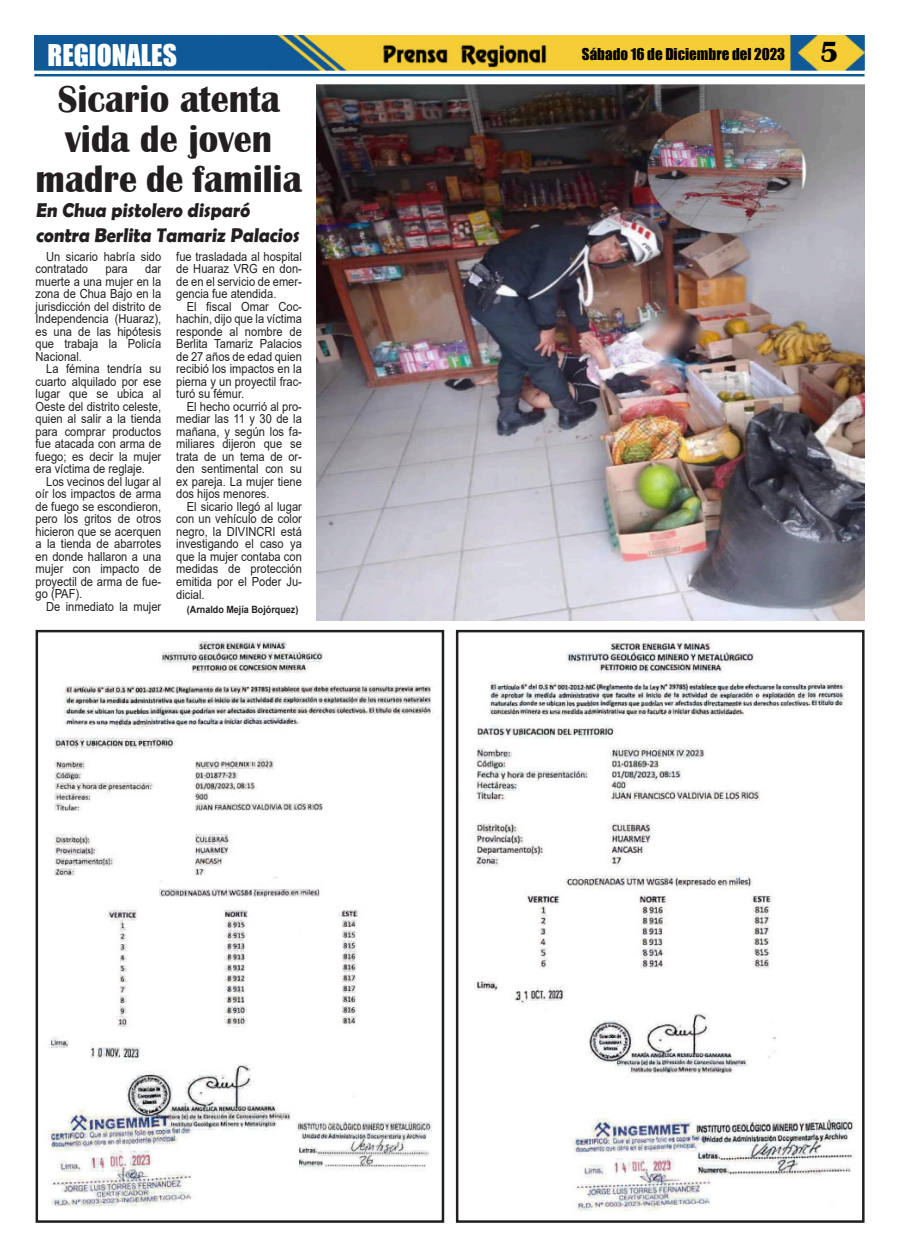
<style>
.page{position:relative;width:900px;height:1258px;background:#fff}
.page>*{position:absolute;margin:0;border:0;box-sizing:border-box;transform-origin:0 0}
.t1{font:700 39.25px/40px "Britannic";color:#231f20;text-align:center;scale:.92 1}
.t2{font:27.5px "Impact";color:#fff}
.t3{font:700 20px/25px "Berlin Sans FB Demi";color:#231f20;scale:.94 1}
.t4{font:15px "Impact";color:#000}
.t5{font:12.5px/12.5px "Arial";color:#231f20;text-align:justify;scale:.89 1}
.t6{font:700 10px "Arial";color:#231f20;scale:.9 1}
.s1{font-family:"Britannic";font-weight:700;font-size:30px}
</style>
<div class="page">
<img style="left:34px;top:35px;width:831px;height:36px">
<hr style="left:34px;top:74px;width:831px;height:2px;background:#0f5998">
<img style="left:380px;top:41px;width:169px;height:27px">
<img style="left:48px;top:638px;width:385px;height:569px">
<div style="left:36px;top:630px;width:408px;height:593px;border:3px solid #231f20"></div>
<img style="left:317px;top:85px;width:548px;height:535px">
<img style="left:475px;top:639px;width:380px;height:573px">
<div style="left:456px;top:630px;width:409px;height:593px;border:3px solid #231f20"></div>
<h2 class="t2" style="left:48px;top:40px;width:131px">REGIONALES</h2>
<p class="t4" style="left:582px;top:46px;width:258px">Sábado 16 de Diciembre del 2023 <span class="s1">5</span></p>
<h1 class="t1" style="left:36px;top:82px;width:291px">Sicario atenta vida de joven madre de familia</h1>
<h3 class="t3" style="left:36px;top:197px;width:284px">En Chua pistolero disparó contra Berlita Tamariz Palacios</h3>
<p class="t5" style="left:36px;top:251px;width:143px;text-indent:11px">Un sicario habría sido contratado</p>
<p class="t5" style="left:36px;top:264px;width:143px;text-indent:110px">dar muerte a una mujer en la zona de Chua Bajo en la jurisdicción del distrito de Independencia (Huaraz), es una de las hipótesis que trabaja la Policía Nacional.</p>
<p class="t5" style="left:36px;top:364px;width:143px;text-indent:11px">La fémina tendría su cuarto alquilado por ese lugar que se ubica al Oeste del distrito celeste, quien al salir a la tienda para comprar productos fue atacada con arma de fuego; es decir la mujer era víctima de reglaje.</p>
<p class="t5" style="left:36px;top:476px;width:143px;text-indent:11px">Los vecinos del lugar al oír los impactos de arma de fuego se escondieron, pero los gritos de otros hicieron que se acerquen a la tienda de abarrotes en donde hallaron a una mujer con impacto de proyectil de arma de fue&shy;go (PAF).</p>
<p class="t5" style="left:46px;top:601px;width:131px">De inmediato la mujer</p>
<p class="t5" style="left:106px;top:264px;width:27px">para</p>
<p class="t5" style="left:176px;top:251px;width:143px">fue trasladada al hospital de Huaraz VRG en don&shy;de en el servicio de emer&shy;gencia fue atendida.</p>
<p class="t5" style="left:176px;top:300px;width:143px;text-indent:11px">El fiscal Omar Coc&shy;hachin, dijo que la víctima responde al nombre de Berlita Tamariz Palacios de 27 años de edad quien recibió los impactos en la pierna y un proyectil frac&shy;turó su fémur.</p>
<p class="t5" style="left:176px;top:401px;width:143px;text-indent:11px">El hecho ocurrió al pro&shy;mediar las 11 y 30 de la mañana, y según los fa&shy;miliares dijeron que se trata de un tema de or&shy;den sentimental con su ex pareja. La mujer tiene dos hijos menores.</p>
<p class="t5" style="left:176px;top:501px;width:143px;text-indent:11px">El sicario llegó al lugar con un vehículo de color negro, la DIVINCRI está investigando el caso ya que la mujer contaba con medidas de protección emitida por el Poder Ju-</p>
<p class="t5" style="left:176px;top:590px;width:33px">dicial.</p>
<p class="t6" style="left:187px;top:606px;width:125px">(Arnaldo Mejía Bojórquez)</p>
</div>
